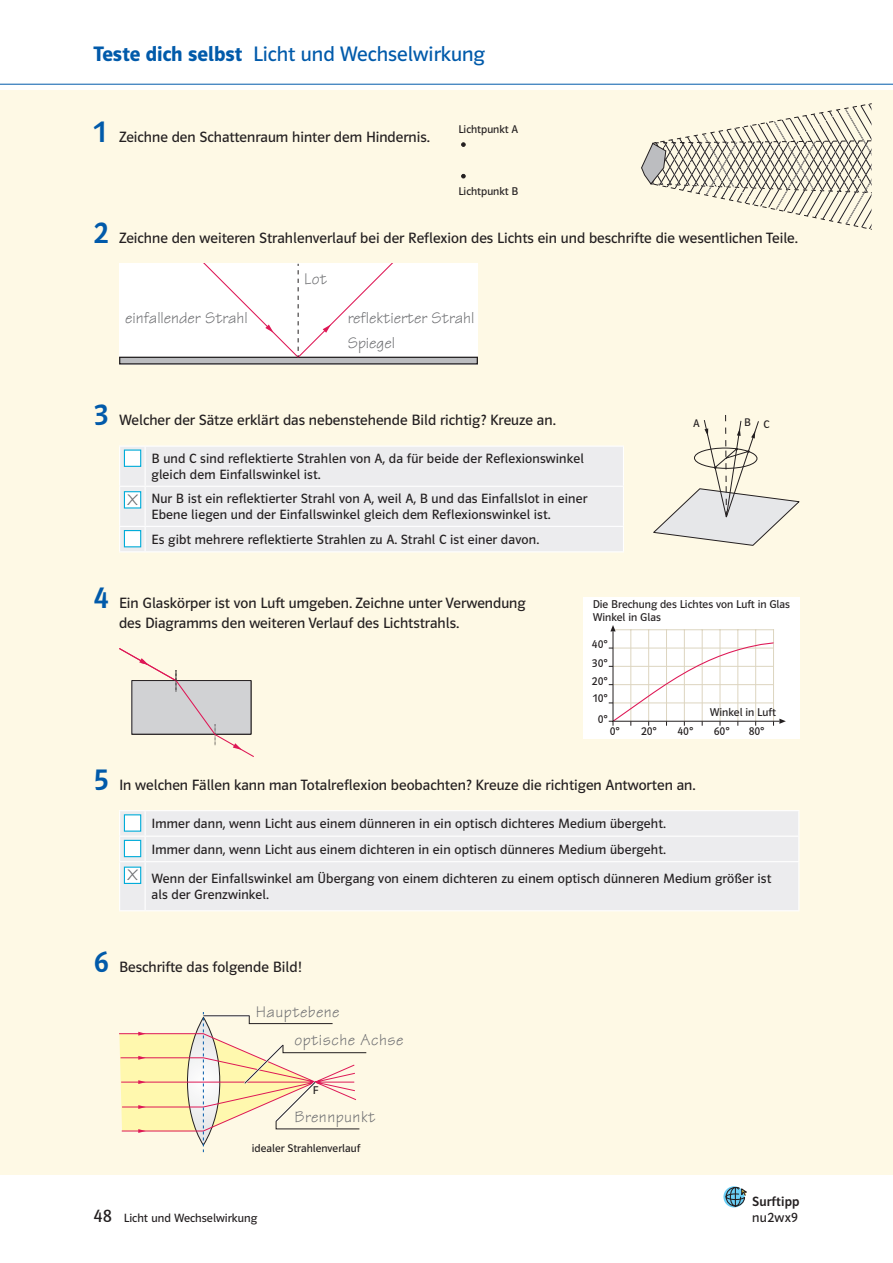
<style>
.page{position:relative;width:893px;height:1263px;background:#fff}
.page>*{position:absolute;margin:0;border:0;box-sizing:border-box;transform-origin:0 0}
.t1{font:21px "Polo Ch 11 K Buch";color:#015aaa}
.t2{font:16.5px/25px "Tekton";color:#6c6d70}
.t3{font:16.5px/28.7px "Tekton";letter-spacing:.03em;color:#6c6d70}
.t4{font:15px/20.2px "Polo Ch 11 K Buch";color:#231f20}
.t5{font:13.5px/16.5px "Polo Ch 11 K Buch";letter-spacing:.01em;color:#231f20}
.t6{font:13.5px "Polo ST11 K Krftg";letter-spacing:.01em;color:#231f20}
.t7{font:12px "Polo Ch 11 K Buch";color:#231f20}
.t8{font:11.4px/12.9px "Polo Ch 11 K Buch";color:#231f20}
.t9{font:11.25px "Polo Ch 11 K Buch";color:#231f20}
.t10{font:11.25px "Polo MA11 K Buch";color:#231f20}
.t11{font:11.1px "Polo Ch 11 K Buch";color:#231f20}
.s1{font-family:"Polo Ch 11 K Hfett"}
.s2{font-family:"Polo Ch 11 K Krftg";font-size:30px;color:#015aaa}
.s3{font-family:"Tekton";font-size:16.5px;color:#6c6d70}
.s4{font-size:18px}
</style>
<div class="page">
<hr style="left:0;top:84px;width:893px;height:1px;background:#015aaa">
<div style="left:0;top:90px;width:893px;height:1085px;background:#fef9e5"></div>
<svg style="left:723px;top:1186px;width:22px;height:21px"></svg>
<svg style="left:725px;top:1186px;width:22px;height:21px"></svg>
<svg style="left:119px;top:1013px;width:247px;height:139px"></svg>
<svg style="left:653px;top:415px;width:146px;height:131px"></svg>
<div style="left:583px;top:597px;width:216px;height:142px;background:#fff"></div>
<svg style="left:609px;top:625px;width:177px;height:101px"></svg>
<div style="left:120px;top:811px;width:678px;height:99px;background:#ececee"></div>
<hr style="left:145px;top:836px;width:654px;height:1px;background:#fff">
<hr style="left:145px;top:861px;width:654px;height:1px;background:#fff">
<hr style="left:145px;top:862px;width:1px;height:48px;background:#fff">
<svg style="left:119px;top:910px;width:26px;height:1px"></svg>
<hr style="left:145px;top:910px;width:654px;height:1px;background:#fff">
<hr style="left:145px;top:810px;width:654px;height:1px;background:#fff">
<svg style="left:119px;top:810px;width:27px;height:52px"></svg>
<svg style="left:798px;top:811px;width:1px;height:50px"></svg>
<hr style="left:119px;top:862px;width:1px;height:48px;background:#fff">
<hr style="left:798px;top:862px;width:1px;height:48px;background:#fff">
<div style="left:124px;top:814px;width:17px;height:18px;background:#fff;border:1px solid #00acd9"></div>
<div style="left:124px;top:840px;width:17px;height:17px;background:#fff;border:1px solid #00acd9"></div>
<div style="left:124px;top:867px;width:17px;height:16px;background:#fff"></div>
<div style="left:124px;top:866px;width:17px;height:18px;border:1px solid #00acd9"></div>
<div style="left:120px;top:447px;width:503px;height:104px;background:#ececee"></div>
<hr style="left:145px;top:447px;width:1px;height:39px;background:#fff">
<svg style="left:119px;top:486px;width:26px;height:1px"></svg>
<hr style="left:145px;top:486px;width:479px;height:1px;background:#fff">
<hr style="left:145px;top:487px;width:1px;height:39px;background:#fff">
<hr style="left:145px;top:526px;width:479px;height:1px;background:#fff">
<hr style="left:145px;top:551px;width:479px;height:1px;background:#fff">
<svg style="left:119px;top:446px;width:26px;height:1px"></svg>
<hr style="left:119px;top:447px;width:1px;height:39px;background:#fff">
<hr style="left:145px;top:446px;width:479px;height:1px;background:#fff">
<hr style="left:623px;top:447px;width:1px;height:39px;background:#fff">
<hr style="left:119px;top:487px;width:1px;height:39px;background:#fff">
<hr style="left:623px;top:487px;width:1px;height:39px;background:#fff">
<svg style="left:119px;top:526px;width:27px;height:26px"></svg>
<svg style="left:623px;top:527px;width:1px;height:24px"></svg>
<div style="left:124px;top:449px;width:17px;height:18px;background:#fff;border:1px solid #00acd9"></div>
<div style="left:124px;top:492px;width:17px;height:16px;background:#fff"></div>
<div style="left:124px;top:491px;width:17px;height:17px;border:1px solid #00acd9"></div>
<div style="left:124px;top:530px;width:17px;height:17px;background:#fff;border:1px solid #00acd9"></div>
<svg style="left:461px;top:142px;width:4px;height:5px"></svg>
<svg style="left:641px;top:103px;width:231px;height:127px"></svg>
<svg style="left:461px;top:174px;width:4px;height:5px"></svg>
<div style="left:119px;top:263px;width:359px;height:101px;background:#fff"></div>
<div style="left:120px;top:357px;width:357px;height:7px;background:#bcbdc0"></div>
<div style="left:119px;top:357px;width:359px;height:7px;border:1px solid #231f20"></div>
<svg style="left:202px;top:263px;width:193px;height:96px"></svg>
<svg style="left:119px;top:648px;width:135px;height:109px"></svg>
<h1 class="t1" style="left:94px;top:43px;width:393px"><span class="s1">Teste dich selbst</span> Licht und Wechselwirkung</h1>
<p class="t4" style="left:94px;top:127px;width:338px"><span class="s2">1</span> Zeichne den Schattenraum hinter dem Hindernis.</p>
<p class="t10" style="left:458px;top:123px;width:61px">Lichtpunkt A</p>
<p class="t10" style="left:458px;top:185px;width:62px">Lichtpunkt B</p>
<p class="t4" style="left:94px;top:228px;width:706px"><span class="s2">2</span> Zeichne den weiteren Strahlenverlauf bei der Reflexion des Lichts ein und beschrifte die wesentlichen Teile.</p>
<p class="t2" style="left:304px;top:267px;width:24px">Lot</p>
<p class="t2" style="left:125px;top:306px;width:124px">einfallender Strahl</p>
<p class="t2" style="left:348px;top:306px;width:128px">reflektierter Strahl<br>Spiegel</p>
<p class="t4" style="left:94px;top:410px;width:464px"><span class="s2">3</span> Welcher der Sätze erklärt das nebenstehende Bild richtig? Kreuze an.</p>
<p class="t5" style="left:152px;top:450px;width:434px">B und C sind reflektierte Strahlen von A, da für beide der Reflexionswinkel gleich dem Einfallswinkel ist.</p>
<p class="t5" style="left:152px;top:490px;width:437px;text-indent:-24px"><span class="s3">X</span> Nur B ist ein reflektierter Strahl von A, weil A, B und das Einfallslot in einer<br>Ebene liegen und der Einfallswinkel gleich dem Reflexionswinkel ist.</p>
<p class="t5" style="left:152px;top:531px;width:389px">Es gibt mehrere reflektierte Strahlen zu A. Strahl C ist einer davon.</p>
<p class="t11" style="left:693px;top:418px;width:8px">A</p>
<p class="t11" style="left:744px;top:417px;width:27px">B C</p>
<p class="t4" style="left:119px;top:593px;width:408px;text-indent:-26px"><span class="s2">4</span> Ein Glaskörper ist von Luft umgeben. Zeichne unter Verwendung des Diagramms den weiteren Verlauf des Lichtstrahls.</p>
<p class="t8" style="left:593px;top:598px;width:199px">Die Brechung des Lichtes von Luft in Glas<br>Winkel in Glas</p>
<p class="t8" style="left:592px;top:638px;width:17px">40°</p>
<p class="t8" style="left:592px;top:657px;width:17px">30°</p>
<p class="t8" style="left:592px;top:674px;width:17px">20°</p>
<p class="t8" style="left:593px;top:692px;width:16px">10°</p>
<p class="t8" style="left:598px;top:712px;width:11px">0°</p>
<p class="t8" style="left:710px;top:706px;width:68px">Winkel in Luft</p>
<p class="t8" style="left:610px;top:725px;width:11px">0°</p>
<p class="t8" style="left:677px;top:725px;width:17px">40°</p>
<p class="t8" style="left:714px;top:725px;width:17px">60°</p>
<p class="t8" style="left:749px;top:725px;width:17px">80°</p>
<p class="t8" style="left:641px;top:725px;width:17px">20°</p>
<p class="t4" style="left:94px;top:775px;width:603px"><span class="s2">5</span> In welchen Fällen kann man Totalreflexion beobachten? Kreuze die richtigen Antworten an.</p>
<p class="t5" style="left:152px;top:811px;width:516px;line-height:25.5px">Immer dann, wenn Licht aus einem dünneren in ein optisch dichteres Medium übergeht.<br>Immer dann, wenn Licht aus einem dichteren in ein optisch dünneres Medium übergeht.</p>
<p class="t5" style="left:152px;top:870px;width:621px;text-indent:-24px"><sup>X</sup> Wenn der Einfallswinkel am Übergang von einem dichteren zu einem optisch dünneren Medium größer ist als der Grenzwinkel.</p>
<p class="t4" style="left:94px;top:957px;width:210px"><span class="s2">6</span> Beschrifte das folgende Bild!</p>
<p class="t3" style="left:294px;top:997px;width:110px;text-indent:-39px">Hauptebene optische Achse</p>
<p class="t9" style="left:313px;top:1084px;width:7px">F</p>
<p class="t3" style="left:294px;top:1102px;width:83px">Brennpunkt</p>
<p class="t9" style="left:252px;top:1142px;width:110px">idealer Strahlenverlauf</p>
<p class="t7" style="left:94px;top:1211px;width:165px"><span class="s4">48</span> Licht und Wechselwirkung</p>
<p class="t6" style="left:752px;top:1194px;width:49px">Surftipp</p>
<p class="t5" style="left:752px;top:1209px;width:47px">nu2wx9</p>
</div>
